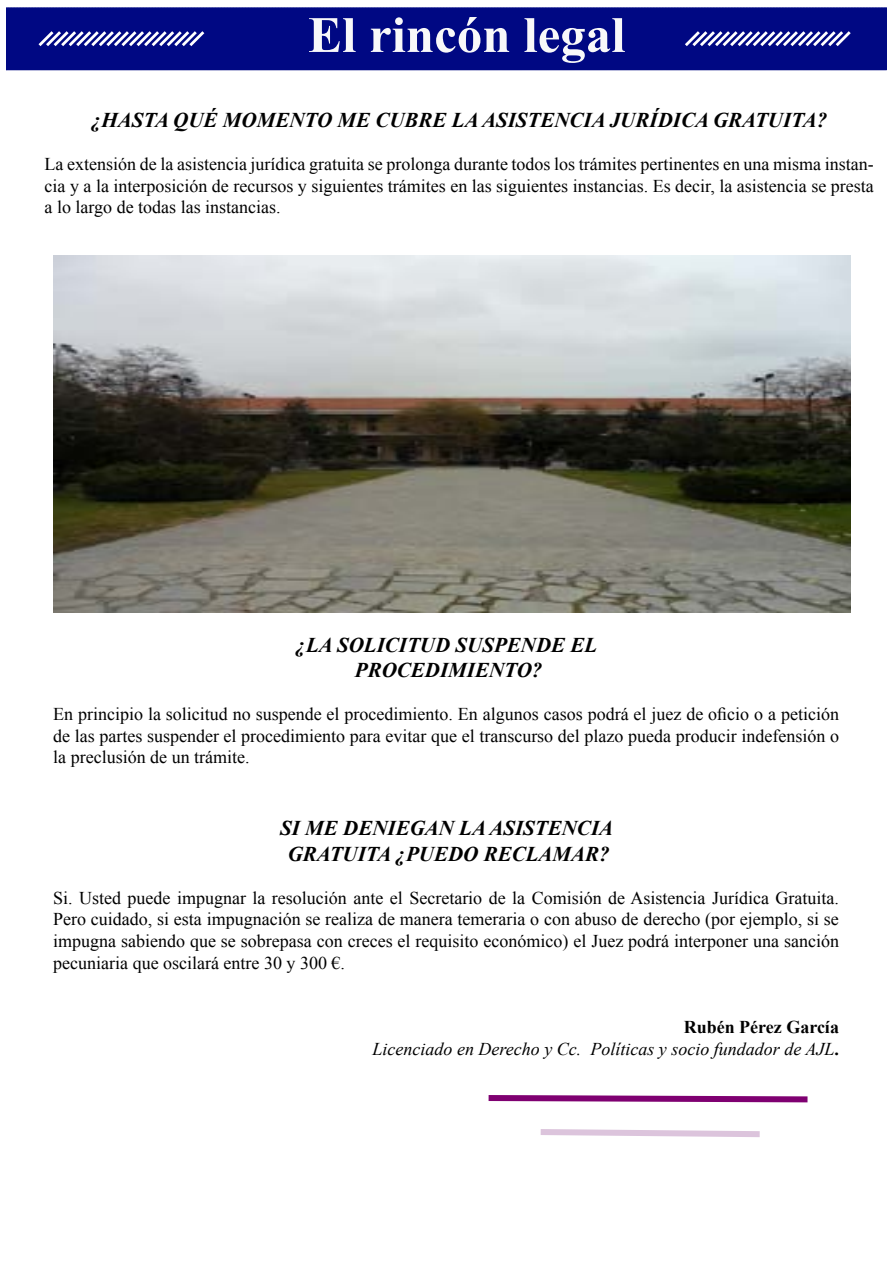
<style>
.page{position:relative;width:893px;height:1263px;background:#fff}
.page>*{position:absolute;margin:0;border:0;box-sizing:border-box;transform-origin:0 0}
.t1{font:700 51px "Times New Roman";color:#f8f8f9}
.t2{font:italic 700 21px/25.2px "Times New Roman";color:#000;text-align:center}
.t3{font:18px/21.6px "Times New Roman";color:#000;text-align:justify}
.t4{font:italic 18px/21.6px "Times New Roman";color:#000;text-align:right}
.s1{font-weight:700;font-style:normal}
</style>
<div class="page">
<div style="left:6px;top:7px;width:881px;height:64px;background:#000883"></div>
<svg style="left:488px;top:1095px;width:320px;height:8px;background:#9f4094"></svg>
<svg style="left:540px;top:1129px;width:220px;height:8px"></svg>
<svg style="left:36px;top:28px;width:171px;height:21px"></svg>
<svg style="left:682px;top:28px;width:172px;height:21px"></svg>
<img style="left:53px;top:255px;width:798px;height:358px">
<h1 class="t1" style="left:308px;top:0;width:319px">El rincón legal</h1>
<p class="t2" style="left:91px;top:107px;width:738px">¿HASTA QUÉ MOMENTO ME CUBRE LA ASISTENCIA JURÍDICA GRATUITA?</p>
<p class="t3" style="left:45px;top:153px;width:831px">La extensión de la asistencia jurídica gratuita se prolonga durante todos los trámites pertinentes en una misma instan&shy;cia y a la interposición de recursos y siguientes trámites en las siguientes instancias. Es decir, la asistencia se presta a lo largo de todas las instancias.</p>
<p class="t2" style="left:296px;top:631px;width:303px">¿LA SOLICITUD SUSPENDE EL<br>PROCEDIMIENTO?</p>
<p class="t3" style="left:53px;top:703px;width:787px">En principio la solicitud no suspende el procedimiento. En algunos casos podrá el juez de oficio o a petición de las partes suspender el procedimiento para evitar que el transcurso del plazo pueda producir indefensión o la preclusión de un trámite.</p>
<p class="t2" style="left:280px;top:815px;width:334px">SI ME DENIEGAN LA ASISTENCIA<br>GRATUITA ¿PUEDO RECLAMAR?</p>
<p class="t3" style="left:53px;top:887px;width:787px">Si. Usted puede impugnar la resolución ante el Secretario de la Comisión de Asistencia Jurídica Gratuita.<br>Pero cuidado, si esta impugnación se realiza de manera temeraria o con abuso de derecho (por ejemplo, si se impugna sabiendo que se sobrepasa con creces el requisito económico) el Juez podrá interponer una sanción pecuniaria que oscilará entre 30 y 300 €.</p>
<p class="t4" style="left:373px;top:1016px;width:468px"><span class="s1">Rubén Pérez García<br></span>Licenciado en Derecho y Cc. Políticas y socio fundador de AJL<span class="s1">.</span></p>
</div>
